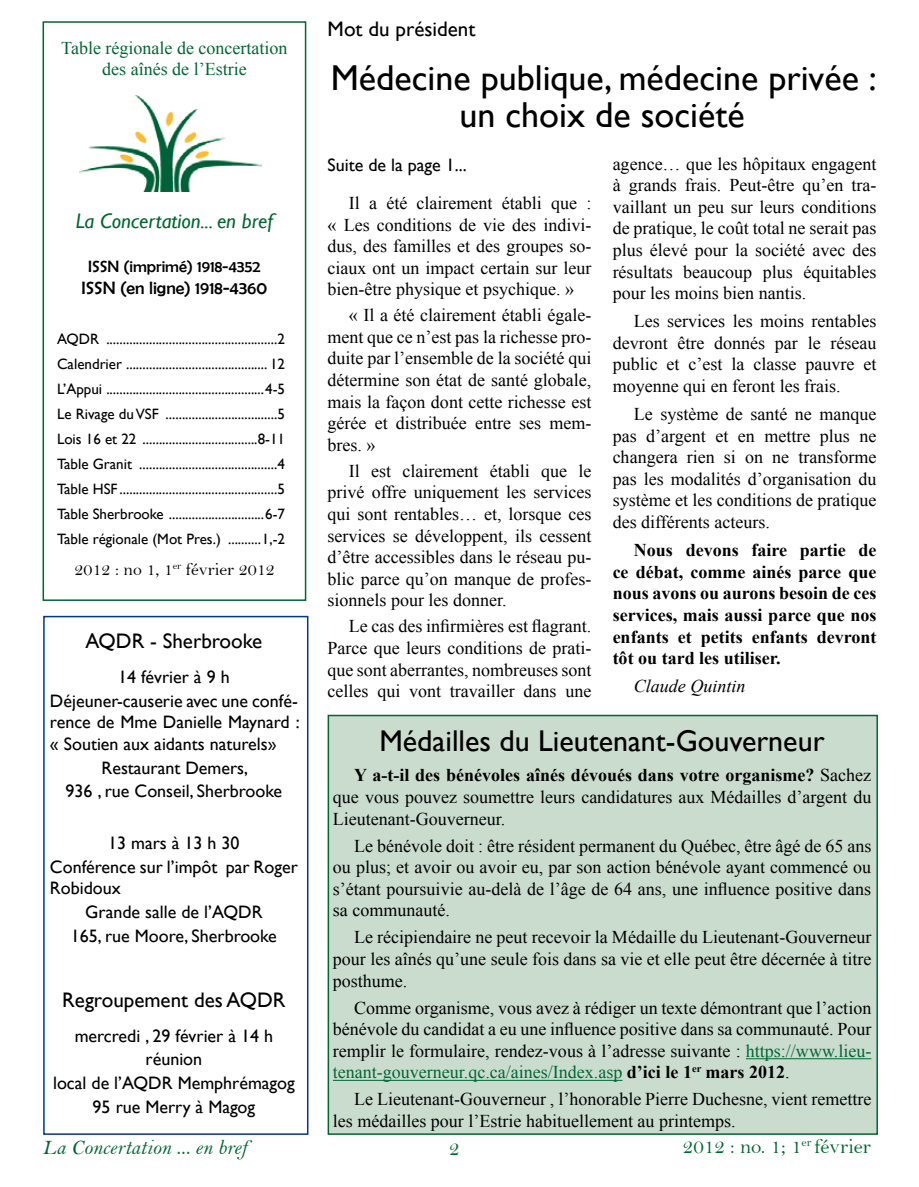
<style>
.page{position:relative;width:919px;height:1187px;background:#fff}
.page>*{position:absolute;margin:0;border:0;box-sizing:border-box;transform-origin:0 0}
.t1{font:36px/37.5px "Gill Sans";color:#000;text-align:center}
.t2{font:30px "Gill Sans";color:#000}
.t3{font:21px "Gill Sans";color:#000}
.t4{font:21px "Bell MT Italic";color:#063}
.t5{font:italic 21px "Gill Sans";color:#063}
.t6{font:21px "Bell";color:#063}
.t7{font:18px/21.6px "Times New Roman";color:#000;text-align:justify}
.t8{font:18px/23.7px "Gill Sans";color:#000;text-align:center}
.t9{font:700 18px/21.6px "Times New Roman";color:#000;text-align:justify}
.t10{font:18px/21.6px "Times New Roman";color:#063;text-align:center}
.t11{font:18px "Bell";color:#000}
.t12{font:18px "Berlin Sans FB";color:#000}
.t13{font:italic 18px "Times New Roman";color:#000}
.t14{font:16.5px "Berlin Sans FB";color:#000}
.t15{font:15px/25px "Gill Sans";color:#000;text-align:justify}
.s1{font-weight:700}
.s2{color:#063}
</style>
<div class="page">
<div style="left:327px;top:714px;width:550px;height:420px;background:#cadcce;border:2px solid #063"></div>
<div style="left:43px;top:615px;width:265px;height:519px;border:2px solid #003882"></div>
<div style="left:43px;top:21px;width:263px;height:580px;border:2px solid #063"></div>
<hr style="left:745px;top:1058px;width:126px;height:1px;background:#063">
<hr style="left:333px;top:1079px;width:289px;height:1px;background:#063">
<img style="left:79px;top:96px;width:183px;height:95px">
<p class="t10" style="left:61px;top:36px;width:228px">Table régionale de concertation des aînés de l’Estrie</p>
<p class="t5" style="left:76px;top:208px;width:199px">La Concertation... en bref</p>
<p class="t14" style="left:88px;top:257px;width:174px">ISSN (imprimé) 1918-4352</p>
<p class="t12" style="left:82px;top:278px;width:187px">ISSN (en ligne) 1918-4360</p>
<p class="t15" style="left:57px;top:327px;width:230px">AQDR ....................................................2<br>Calendrier ........................................... 12<br>L’Appui ................................................4-5<br>Le Rivage du VSF ..................................5<br>Lois 16 et 22 ...................................8-11<br>Table Granit ..........................................4<br>Table HSF ................................................5<br>Table Sherbrooke .............................6-7<br>Table régionale (Mot Pres.) ..........1,-2</p>
<p class="t11" style="left:74px;top:558px;width:202px">2012 : no 1, 1<sup>er</sup> février 2012</p>
<p class="t3" style="left:85px;top:629px;width:178px">AQDR - Sherbrooke</p>
<p class="t8" style="left:50px;top:665px;width:249px">14 février à 9 h<br>Déjeuner-causerie avec une confé-</p>
<p class="t8" style="left:50px;top:711px;width:251px;line-height:21.6px;text-align:left">rence de Mme Danielle Maynard : « Soutien aux aidants naturels»</p>
<p class="t8" style="left:66px;top:755px;width:218px">Restaurant Demers,<br>936 , rue Conseil, Sherbrooke</p>
<p class="t8" style="left:50px;top:831px;width:249px">13 mars à 13 h 30<br>Conférence sur l’impôt par Roger</p>
<p class="t8" style="left:50px;top:876px;width:72px">Robidoux</p>
<p class="t8" style="left:85px;top:900px;width:179px">Grande salle de l’AQDR</p>
<p class="t8" style="left:71px;top:924px;width:207px">165, rue Moore, Sherbrooke</p>
<p class="t3" style="left:62px;top:987px;width:225px">Regroupement des AQDR</p>
<p class="t8" style="left:53px;top:1023px;width:243px">mercredi , 29 février à 14 h réunion<br>local de l’AQDR Memphrémagog<br>95 rue Merry à Magog</p>
<p class="t3" style="left:327px;top:16px;width:149px">Mot du président</p>
<h1 class="t1" style="left:331px;top:60px;width:547px">Médecine publique, médecine privée : un choix de société</h1>
<p class="t7" style="left:612px;top:152px;width:265px">agence… que les hôpitaux engagent à grands frais. Peut-être qu’en tra&shy;vaillant un peu sur leurs conditions de pratique, le coût total ne serait pas plus élevé pour la société avec des résultats beaucoup plus équitables pour les moins bien nantis.</p>
<p class="t7" style="left:612px;top:310px;width:265px;text-indent:21px">Les services les moins rentables devront être donnés par le réseau public et c’est la classe pauvre et moyenne qui en feront les frais.</p>
<p class="t7" style="left:612px;top:403px;width:265px;text-indent:21px">Le système de santé ne manque pas d’argent et en mettre plus ne changera rien si on ne transforme pas les modalités d’organisation du système et les conditions de pratique des différents acteurs.</p>
<p class="t9" style="left:612px;top:538px;width:265px;text-indent:21px">Nous devons faire partie de ce débat, comme ainés parce que nous avons ou aurons besoin de ces services, mais aussi parce que nos enfants et petits enfants devront tôt ou tard les utiliser.</p>
<p class="t13" style="left:634px;top:673px;width:113px">Claude Quintin</p>
<p class="t8" style="left:327px;top:153px;width:141px">Suite de la page 1...</p>
<p class="t7" style="left:327px;top:192px;width:265px;text-indent:21px">Il a été clairement établi que : « Les conditions de vie des indivi&shy;dus, des familles et des groupes so&shy;ciaux ont un impact certain sur leur bien-être physique et psychique. »</p>
<p class="t7" style="left:327px;top:304px;width:265px;text-indent:21px">« Il a été clairement établi égale&shy;ment que ce n’est pas la richesse pro&shy;duite par l’ensemble de la société qui détermine son état de santé globale, mais la façon dont cette richesse est gérée et distribuée entre ses mem&shy;bres. »</p>
<p class="t7" style="left:327px;top:459px;width:265px;text-indent:21px">Il est clairement établi que le privé offre uniquement les services qui sont rentables… et, lorsque ces services se développent, ils cessent d’être accessibles dans le réseau pu&shy;blic parce qu’on manque de profes&shy;sionnels pour les donner.</p>
<p class="t7" style="left:327px;top:615px;width:265px;text-indent:21px">Le cas des infirmières est flagrant.<br>Parce que leurs conditions de prati&shy;que sont aberrantes, nombreuses sont celles qui vont travailler dans une</p>
<h2 class="t2" style="left:379px;top:723px;width:446px">Médailles du Lieutenant-Gouverneur</h2>
<p class="t7" style="left:333px;top:764px;width:540px;text-indent:21px"><span class="s1">Y a-t-il des bénévoles aînés dévoués dans votre organisme?</span> Sachez que vous pouvez soumettre leurs candidatures aux Médailles d’argent du Lieutenant-Gouverneur.</p>
<p class="t7" style="left:333px;top:834px;width:540px;text-indent:21px">Le bénévole doit : être résident permanent du Québec, être âgé de 65 ans ou plus; et avoir ou avoir eu, par son action bénévole ayant commencé ou s’étant poursuivie au-delà de l’âge de 64 ans, une influence positive dans sa communauté.</p>
<p class="t7" style="left:333px;top:926px;width:540px;text-indent:21px">Le récipiendaire ne peut recevoir la Médaille du Lieutenant-Gouverneur pour les aînés qu’une seule fois dans sa vie et elle peut être décernée à titre posthume.</p>
<p class="t7" style="left:333px;top:996px;width:540px;text-indent:21px">Comme organisme, vous avez à rédiger un texte démontrant que l’action bénévole du candidat a eu une influence positive dans sa communauté. Pour remplir le formulaire, rendez-vous à l’adresse suivante : <span class="s2">https://www.lieu&shy;tenant-gouverneur.qc.ca/aines/Index.asp</span> <span class="s1">d’ici le 1</span><sup>er</sup> <span class="s1">mars 2012</span>.</p>
<p class="t7" style="left:333px;top:1088px;width:540px;text-indent:21px">Le Lieutenant-Gouverneur , l’honorable Pierre Duchesne, vient remettre les médailles pour l’Estrie habituellement au printemps.</p>
<p class="t4" style="left:43px;top:1134px;width:206px">La Concertation ... en bref</p>
<p class="t6" style="left:682px;top:1133px;width:190px">2012 : no. 1; 1<sup>er</sup> février</p>
<p class="t6" style="left:449px;top:1135px;width:12px">2</p>
</div>
